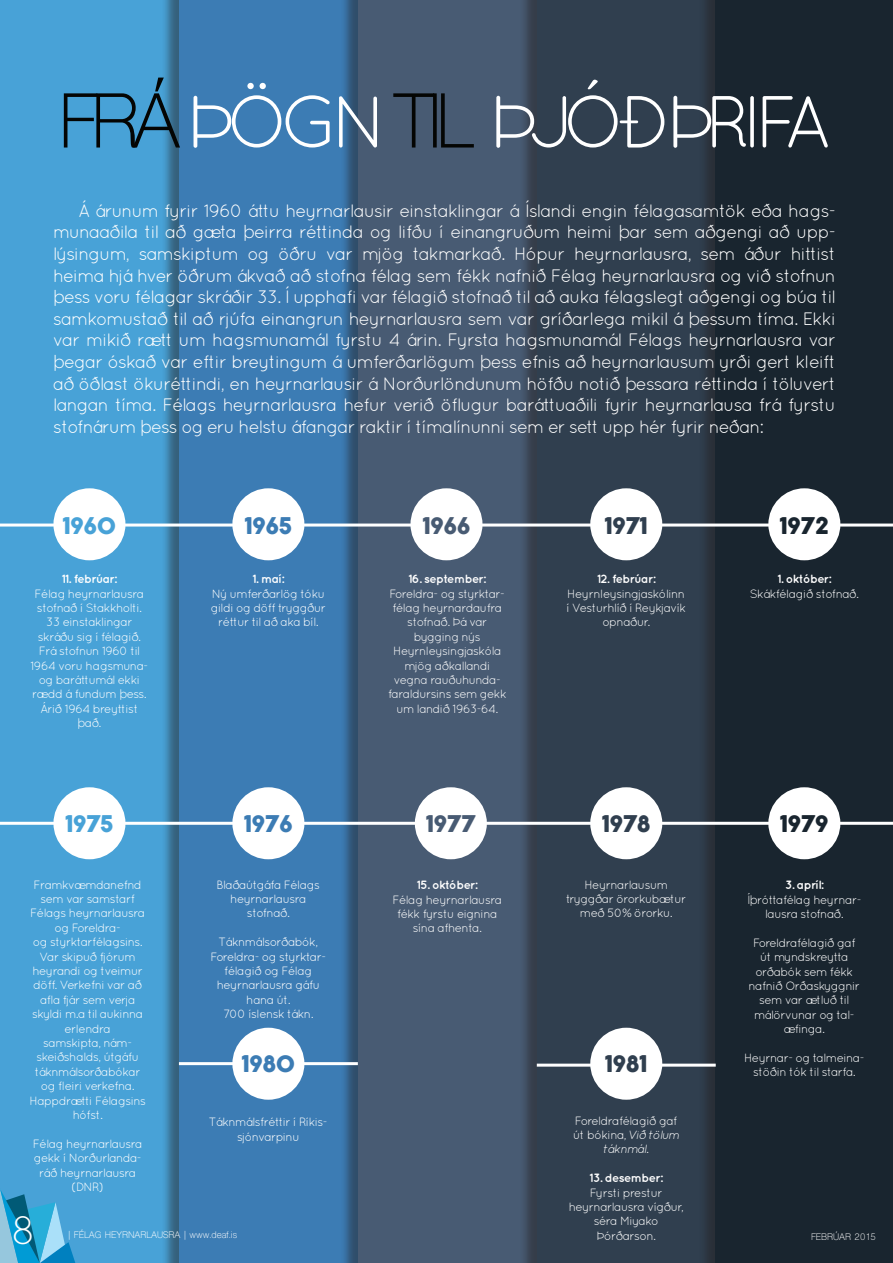
<style>
.page{position:relative;width:893px;height:1263px;background:#fff}
.page>*{position:absolute;margin:0;border:0;box-sizing:border-box;transform-origin:0 0}
.t1{font:73.5px "Quicksand";letter-spacing:-.13em;color:#fff}
.t2{font:37.5px "Shree Dev 0714";color:#fff}
.t3{font:22.5px "COCOGOOSE";letter-spacing:-.03em;color:#3c7cb4}
.t4{font:22.5px "COCOGOOSE";letter-spacing:-.03em;color:#303f4f}
.t5{font:22.5px "COCOGOOSE";letter-spacing:-.03em;color:#48a2d7}
.t6{font:22.5px "COCOGOOSE";letter-spacing:-.03em;color:#485b73}
.t7{font:22.5px "COCOGOOSE";letter-spacing:-.03em;color:#19252f}
.t8{font:18px/21.6px "Quicksand";letter-spacing:-.05em;color:#fff;text-align:justify}
.t9{font:12px/14.4px "Quicksand";letter-spacing:-.05em;color:#fff;text-align:center}
.t10{font:700 12px "Quicksand";letter-spacing:-.05em;color:#fff}
.t11{font:9px "Shree Dev 0714";color:#fff}
.s1{font-family:"Shree Dev 0714";color:#040503}
.s2{font-style:italic}
</style>
<div class="page">
<div style="left:0;top:0;width:179px;height:1263px;background:#48a2d7"></div>
<div style="left:162px;top:0;width:195px;height:1263px;background:#231f20;opacity:.5"></div>
<div style="left:179px;top:0;width:179px;height:1263px;background:#3c7cb4"></div>
<div style="left:341px;top:0;width:195px;height:1263px;background:#231f20;opacity:.5"></div>
<div style="left:358px;top:0;width:179px;height:1263px;background:#485b73"></div>
<div style="left:520px;top:0;width:195px;height:1263px;background:#231f20;opacity:.5"></div>
<div style="left:537px;top:0;width:179px;height:1263px;background:#303f4f"></div>
<div style="left:698px;top:0;width:194px;height:1263px;background:#231f20;opacity:.5"></div>
<div style="left:716px;top:0;width:177px;height:1263px;background:#19252f"></div>
<hr style="left:0;top:523px;width:893px;height:3px;background:#fff">
<div style="left:53px;top:488px;width:72px;height:72px;background:#fff;border-radius:50%"></div>
<div style="left:232px;top:488px;width:72px;height:72px;background:#fff;border-radius:50%"></div>
<div style="left:410px;top:488px;width:72px;height:72px;background:#fff;border-radius:50%"></div>
<div style="left:590px;top:488px;width:72px;height:72px;background:#fff;border-radius:50%"></div>
<div style="left:768px;top:488px;width:72px;height:72px;background:#fff;border-radius:50%"></div>
<hr style="left:0;top:822px;width:893px;height:3px;background:#fff">
<div style="left:53px;top:787px;width:72px;height:72px;background:#fff;border-radius:50%"></div>
<div style="left:232px;top:787px;width:72px;height:72px;background:#fff;border-radius:50%"></div>
<div style="left:415px;top:787px;width:72px;height:72px;background:#fff;border-radius:50%"></div>
<div style="left:590px;top:787px;width:72px;height:72px;background:#fff;border-radius:50%"></div>
<div style="left:768px;top:787px;width:72px;height:72px;background:#fff;border-radius:50%"></div>
<hr style="left:179px;top:1062px;width:179px;height:3px;background:#fff">
<hr style="left:537px;top:1064px;width:179px;height:3px;background:#fff">
<div style="left:232px;top:1028px;width:72px;height:72px;background:#fff;border-radius:50%"></div>
<div style="left:590px;top:1028px;width:72px;height:72px;background:#fff;border-radius:50%"></div>
<svg style="left:0;top:1190px;width:76px;height:73px"></svg>
<h1 class="t1" style="left:58px;top:80px;width:775px"><span class="s1">FRÁ</span> ÞÖGN <span class="s1">TIL</span> ÞJÓÐÞRIFA</h1>
<p class="t8" style="left:53px;top:199px;width:784px;text-indent:26px">Á árunum fyrir 1960 áttu heyrnarlausir einstaklingar á Íslandi engin félagasamtök eða hags&shy;munaaðila til að gæta þeirra réttinda og lifðu í einangruðum heimi þar sem aðgengi að upp&shy;lýsingum, samskiptum og öðru var mjög takmarkað. Hópur heyrnarlausra, sem áður hittist heima hjá hver öðrum ákvað að stofna félag sem fékk nafnið Félag heyrnarlausra og við stofnun þess voru félagar skráðir 33. Í upphafi var félagið stofnað til að auka félagslegt aðgengi og búa til samkomustað til að rjúfa einangrun heyrnarlausra sem var gríðarlega mikil á þessum tíma. Ekki var mikið rætt um hagsmunamál fyrstu 4 árin. Fyrsta hagsmunamál Félags heyrnarlausra var þegar óskað var eftir breytingum á umferðarlögum þess efnis að heyrnarlausum yrði gert kleift að öðlast ökuréttindi, en heyrnarlausir á Norðurlöndunum höfðu notið þessara réttinda í töluvert langan tíma. Félags heyrnarlausra hefur verið öflugur baráttuaðili fyrir heyrnarlausa frá fyrstu stofnárum þess og eru helstu áfangar raktir í tímalínunni sem er sett upp hér fyrir neðan:</p>
<h3 class="t5" style="left:63px;top:509px;width:55px">1960</h3>
<h3 class="t3" style="left:244px;top:509px;width:49px">1965</h3>
<h3 class="t6" style="left:422px;top:509px;width:50px">1966</h3>
<h3 class="t4" style="left:604px;top:509px;width:45px">1971</h3>
<h3 class="t7" style="left:779px;top:509px;width:51px">1972</h3>
<p class="t10" style="left:62px;top:572px;width:57px">11. febrúar:</p>
<p class="t9" style="left:30px;top:586px;width:119px">Félag heyrnarlausra stofnað í Stakkholti.<br>33 einstaklingar skráðu sig í félagið.<br>Frá stofnun 1960 til<br>1964 voru hagsmuna&shy;og baráttumál ekki rædd á fundum þess.<br>Árið 1964 breyttist það.</p>
<p class="t10" style="left:252px;top:572px;width:33px">1. maí:</p>
<p class="t9" style="left:211px;top:586px;width:117px">Ný umferðarlög tóku gildi og döff tryggður réttur til að aka bíl.</p>
<p class="t10" style="left:409px;top:572px;width:79px">16. september:</p>
<p class="t9" style="left:388px;top:586px;width:120px">Foreldra- og styrktar&shy;félag heyrnardaufra stofnað. Þá var bygging nýs<br>Heyrnleysingjaskóla mjög aðkallandi vegna rauðuhunda&shy;faraldursins sem gekk um landið 1963-64.</p>
<p class="t10" style="left:597px;top:572px;width:60px">12. febrúar:</p>
<p class="t9" style="left:566px;top:586px;width:121px">Heyrnleysingjaskólinn í Vesturhlíð í Reykjavík opnaður.</p>
<p class="t10" style="left:777px;top:572px;width:56px">1. október:</p>
<p class="t9" style="left:750px;top:586px;width:111px">Skákfélagið stofnað.</p>
<h3 class="t5" style="left:65px;top:807px;width:50px">1975</h3>
<h3 class="t3" style="left:244px;top:807px;width:51px">1976</h3>
<h3 class="t6" style="left:426px;top:807px;width:51px">1977</h3>
<h3 class="t4" style="left:602px;top:807px;width:51px">1978</h3>
<h3 class="t7" style="left:780px;top:807px;width:51px">1979</h3>
<p class="t9" style="left:217px;top:877px;width:105px">Blaðaútgáfa Félags heyrnarlausra stofnað.</p>
<p class="t9" style="left:211px;top:935px;width:117px">Táknmálsorðabók,<br>Foreldra- og styrktar&shy;félagið og Félag heyrnarlausra gáfu hana út.<br>700 íslensk tákn.</p>
<p class="t9" style="left:29px;top:877px;width:118px">Framkvæmdanefnd sem var samstarf<br>Félags heyrnarlausra og Foreldra-<br>og styrktarfélagsins.<br>Var skipuð fjórum heyrandi og tveimur döff. Verkefni var að afla fjár sem verja skyldi m.a til aukinna erlendra<br>samskipta, nám&shy;skeiðshalds, útgáfu táknmálsorðabókar og fleiri verkefna.<br>Happdrætti Félagsins hófst.</p>
<p class="t9" style="left:33px;top:1136px;width:111px">Félag heyrnarlausra gekk í Norðurlanda&shy;ráð heyrnarlausra (DNR)</p>
<p class="t9" style="left:566px;top:877px;width:122px">Heyrnarlausum tryggðar örorkubætur með 50% örorku.</p>
<p class="t10" style="left:785px;top:878px;width:40px">3. apríl:</p>
<p class="t10" style="left:417px;top:878px;width:62px">15. október:</p>
<p class="t9" style="left:392px;top:892px;width:111px">Félag heyrnarlausra fékk fyrstu eignina sína afhenta.</p>
<p class="t9" style="left:747px;top:892px;width:116px">Íþróttafélag heyrnar&shy;lausra stofnað.</p>
<p class="t9" style="left:748px;top:935px;width:113px">Foreldrafélagið gaf út myndskreytta orðabók sem fékk nafnið Orðaskyggnir sem var ætluð til málörvunar og tal&shy;æfinga.</p>
<p class="t9" style="left:744px;top:1050px;width:122px">Heyrnar- og talmeina&shy;stöðin tók til starfa.</p>
<h3 class="t3" style="left:241px;top:1047px;width:55px">1980</h3>
<h3 class="t4" style="left:605px;top:1047px;width:44px">1981</h3>
<p class="t9" style="left:209px;top:1115px;width:120px">Táknmálsfréttir í Ríkis&shy;sjónvarpinu</p>
<p class="t9" style="left:573px;top:1113px;width:108px">Foreldrafélagið gaf út bókina, <span class="s2">Við tölum táknmál</span>.</p>
<p class="t10" style="left:590px;top:1171px;width:75px">13. desember:</p>
<p class="t9" style="left:569px;top:1185px;width:117px">Fyrsti prestur heyrnarlausra vígður, séra Miyako<br>Þórðarson.</p>
<h2 class="t2" style="left:12px;top:1208px;width:24px">8</h2>
<p class="t11" style="left:69px;top:1229px;width:170px">| FÉLAG HEYRNARLAUSRA | www.deaf.is</p>
<p class="t11" style="left:811px;top:1231px;width:66px">FEBRÚAR 2015</p>
</div>
